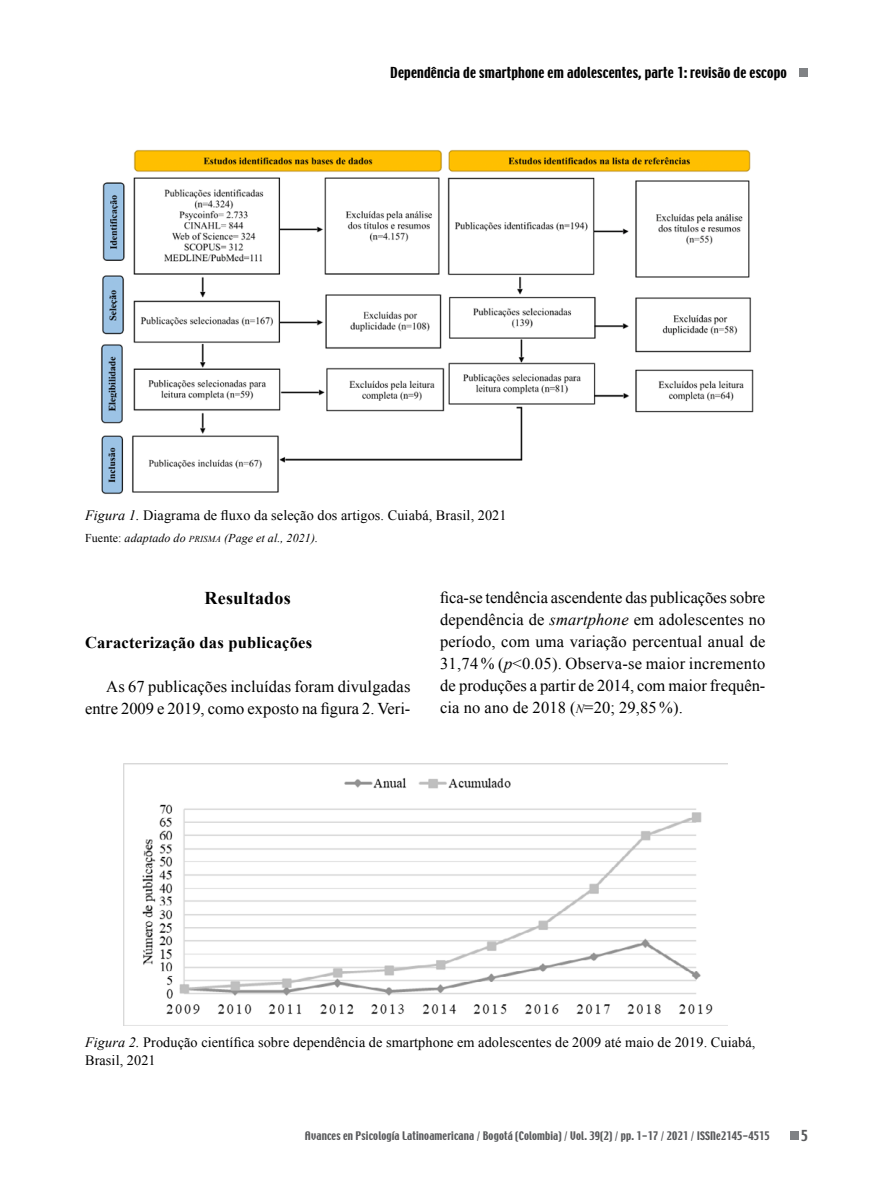
<style>
.page{position:relative;width:893px;height:1191px;background:#fff}
.page>*{position:absolute;margin:0;border:0;box-sizing:border-box;transform-origin:0 0}
.t1{font:700 18px "Times New Roman";letter-spacing:.015em;color:#000}
.t2{font:16.5px/22px "Times New Roman";color:#000;text-align:right}
.t3{font:700 16.5px "Times New Roman";letter-spacing:.015em;color:#000}
.t4{font:14.25px/17.4px "Times New Roman";letter-spacing:.01em;color:#000}
.t5{font:13.5px "Techno";letter-spacing:.015em;color:#000}
.t6{font:13.5px "Techno";color:#58595b}
.t7{font:italic 12px "Times New Roman";letter-spacing:.01em;color:#000}
.t8{font:10.5px "Techno";letter-spacing:.015em;color:#58595b}
.s1{font-style:italic}
.s2{font-style:normal}
.s3{font-size:9.15px}
.s4{font-style:italic;font-size:12.6px}
</style>
<div class="page">
<div style="left:799px;top:68px;width:9px;height:8px;background:#808285"></div>
<div style="left:790px;top:1131px;width:9px;height:9px;background:#808285"></div>
<svg style="left:123px;top:1025px;width:605px;height:1px"></svg>
<img style="left:123px;top:763px;width:604px;height:262px">
<img style="left:101px;top:149px;width:653px;height:345px">
<p class="t5" style="left:390px;top:63px;width:398px">Dependência de smartphone em adolescentes, parte 1: revisão de escopo</p>
<p class="t4" style="left:85px;top:506px;width:423px"><span class="s1">Figura 1.</span> Diagrama de fluxo da seleção dos artigos. Cuiabá, Brasil, 2021</p>
<p class="t7" style="left:85px;top:530px;width:235px"><span class="s2">Fuente:</span> adaptado do <span class="s3">PRISMA</span> (Page et al., 2021).</p>
<p class="t1" style="left:205px;top:585px;width:88px">Resultados</p>
<p class="t3" style="left:85px;top:630px;width:229px">Caracterização das publicações</p>
<p class="t2" style="left:85px;top:675px;width:327px">As 67 publicações incluídas foram divulgadas entre 2009 e 2019, como exposto na figura 2. Veri-</p>
<p class="t2" style="left:440px;top:586px;width:327px;text-align:justify">fica-se tendência ascendente das publicações sobre dependência de <span class="s1">smartphone</span> em adolescentes no período, com uma variação percentual anual de 31,74 % (<span class="s1">p</span>&lt;0.05). Observa-se maior incremento de produções a partir de 2014, com maior frequên&shy;cia no ano de 2018 (<span class="s4">N</span>=20; 29,85 %).</p>
<p class="t4" style="left:85px;top:1033px;width:672px"><span class="s1">Figura 2.</span> Produção científica sobre dependência de smartphone em adolescentes de 2009 até maio de 2019. Cuiabá,<br>Brasil, 2021</p>
<p class="t8" style="left:305px;top:1128px;width:466px">Avances en Psicología Latinoamericana / Bogotá (Colombia) / Vol. 39(2) / pp. 1-17 / 2021 / ISSNe2145-4515</p>
<p class="t6" style="left:801px;top:1126px;width:8px">5</p>
</div>
